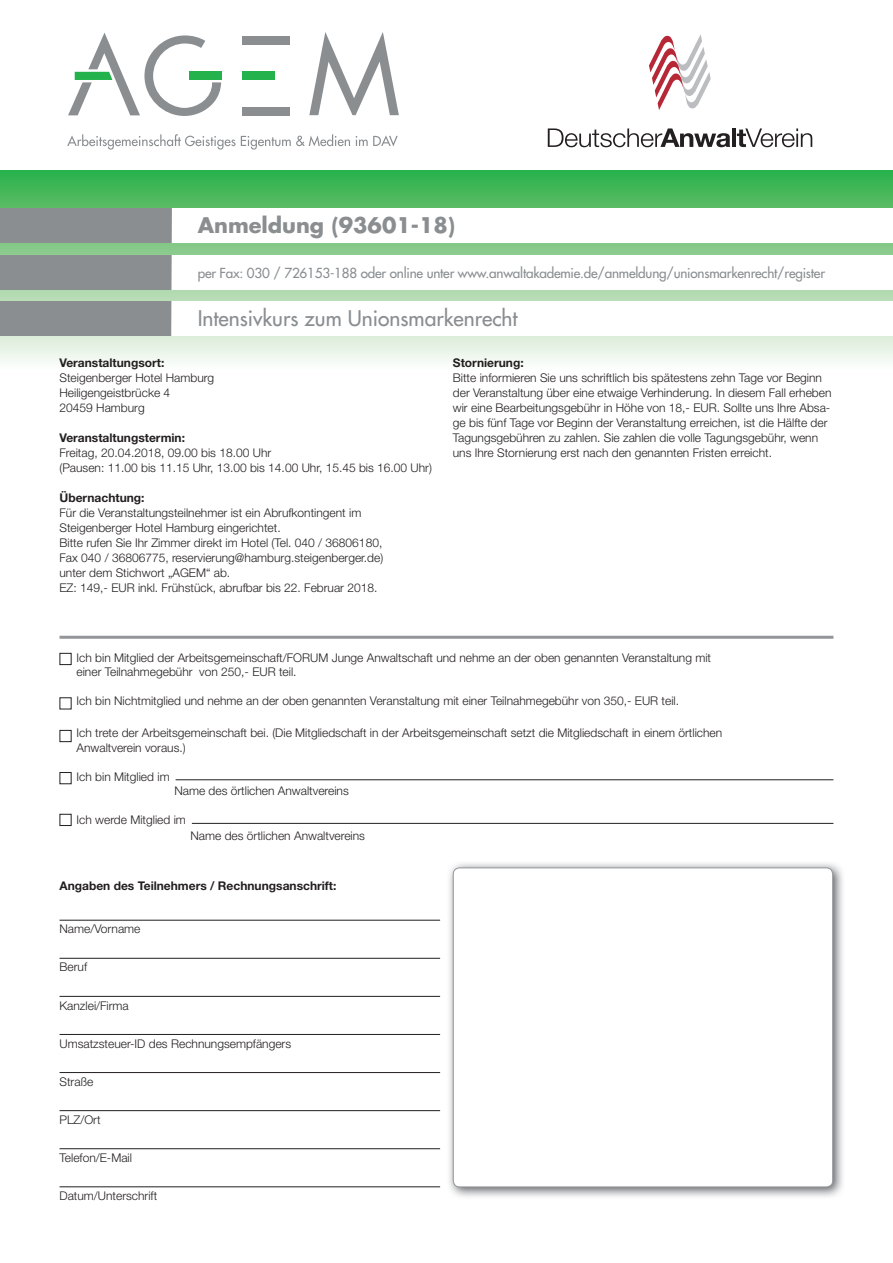
<style>
.page{position:relative;width:893px;height:1263px;background:#fff}
.page>*{position:absolute;margin:0;border:0;box-sizing:border-box;transform-origin:0 0}
.t1{font:21px "Futura";color:#8a8e91}
.t2{font:700 21px "Futura";color:#8a8e91}
.t3{font:13.5px "Futura";letter-spacing:-.015em;color:#8a8e91}
.t4{font:300 12px/15px "Helvetica Neue";color:#231f20}
.t5{font:700 12px "Helvetica Neue";color:#231f20}
</style>
<div class="page">
<svg style="left:0;top:170px;width:893px;height:192px;background:#8ed097"></svg>
<div style="left:0;top:208px;width:170px;height:34px;background:#8a8e91"></div>
<div style="left:172px;top:208px;width:721px;height:34px;background:#fff"></div>
<div style="left:172px;top:255px;width:721px;height:34px;background:#fff"></div>
<div style="left:172px;top:302px;width:721px;height:34px;background:#fff"></div>
<div style="left:0;top:255px;width:170px;height:34px;background:#8a8e91"></div>
<div style="left:0;top:302px;width:170px;height:34px;background:#8a8e91"></div>
<img style="left:449px;top:863px;width:394px;height:334px">
<div style="left:453px;top:868px;width:380px;height:319px;background:#fff;border-radius:6px"></div>
<div style="left:453px;top:867px;width:380px;height:320px;border:1px solid #939598;border-radius:6px"></div>
<hr style="left:60px;top:920px;width:380px;height:1px;background:#231f20">
<hr style="left:60px;top:958px;width:380px;height:1px;background:#231f20">
<hr style="left:60px;top:996px;width:380px;height:1px;background:#231f20">
<hr style="left:60px;top:1034px;width:380px;height:1px;background:#231f20">
<hr style="left:60px;top:1072px;width:380px;height:1px;background:#231f20">
<hr style="left:60px;top:1110px;width:380px;height:1px;background:#231f20">
<hr style="left:60px;top:1148px;width:380px;height:1px;background:#231f20">
<hr style="left:60px;top:1186px;width:380px;height:1px;background:#231f20">
<div style="left:60px;top:653px;width:12px;height:12px;border:1px solid #231f20"></div>
<div style="left:60px;top:730px;width:12px;height:12px;border:1px solid #231f20"></div>
<div style="left:60px;top:772px;width:12px;height:12px;border:1px solid #231f20"></div>
<div style="left:60px;top:814px;width:12px;height:12px;border:1px solid #231f20"></div>
<hr style="left:60px;top:636px;width:773px;height:3px;background:#939598">
<hr style="left:192px;top:823px;width:641px;height:1px;background:#231f20">
<hr style="left:176px;top:779px;width:657px;height:1px;background:#231f20">
<svg style="left:548px;top:128px;width:182px;height:19px"></svg>
<hr style="left:732px;top:128px;width:4px;height:19px;background:#231f20">
<svg style="left:737px;top:128px;width:75px;height:19px"></svg>
<svg style="left:649px;top:34px;width:62px;height:76px"></svg>
<svg style="left:67px;top:134px;width:283px;height:16px"></svg>
<svg style="left:356px;top:135px;width:42px;height:12px"></svg>
<div style="left:242px;top:107px;width:48px;height:8px;background:#8a8e91"></div>
<div style="left:242px;top:72px;width:33px;height:8px;background:#23b24b"></div>
<svg style="left:309px;top:32px;width:90px;height:83px"></svg>
<div style="left:242px;top:36px;width:48px;height:9px;background:#8a8e91"></div>
<svg style="left:68px;top:33px;width:153px;height:83px"></svg>
<div style="left:189px;top:72px;width:33px;height:8px;background:#23b24b"></div>
<h1 class="t2" style="left:198px;top:210px;width:259px">Anmeldung (93601-18)</h1>
<p class="t3" style="left:198px;top:264px;width:629px">per Fax: 030 / 726153-188 oder online unter www.anwaltakademie.de/anmeldung/unionsmarkenrecht/register</p>
<h1 class="t1" style="left:198px;top:305px;width:321px">Intensivkurs zum Unionsmarkenrecht</h1>
<p class="t5" style="left:60px;top:355px;width:106px">Veranstaltungsort:</p>
<p class="t4" style="left:60px;top:370px;width:156px">Steigenberger Hotel Hamburg<br>Heiligengeistbrücke 4<br>20459 Hamburg</p>
<p class="t5" style="left:60px;top:430px;width:127px">Veranstaltungstermin:</p>
<p class="t4" style="left:60px;top:445px;width:374px">Freitag, 20.04.2018, 09.00 bis 18.00 Uhr<br>(Pausen: 11.00 bis 11.15 Uhr, 13.00 bis 14.00 Uhr, 15.45 bis 16.00 Uhr)</p>
<p class="t5" style="left:60px;top:490px;width:87px">Übernachtung:</p>
<p class="t4" style="left:60px;top:505px;width:325px">Für die Veranstaltungsteilnehmer ist ein Abrufkontingent im Steigenberger Hotel Hamburg eingerichtet.<br>Bitte rufen Sie Ihr Zimmer direkt im Hotel (Tel. 040 / 36806180, Fax 040 / 36806775, reservierung@hamburg.steigenberger.de) unter dem Stichwort „AGEM“ ab.<br>EZ: 149,- EUR inkl. Frühstück, abrufbar bis 22. Februar 2018.</p>
<p class="t5" style="left:453px;top:355px;width:72px">Stornierung:</p>
<p class="t4" style="left:453px;top:370px;width:380px">Bitte informieren Sie uns schriftlich bis spätestens zehn Tage vor Beginn der Veranstaltung über eine etwaige Verhinderung. In diesem Fall erheben wir eine Bearbeitungsgebühr in Höhe von 18,- EUR. Sollte uns Ihre Absa&shy;ge bis fünf Tage vor Beginn der Veranstaltung erreichen, ist die Hälfte der Tagungsgebühren zu zahlen. Sie zahlen die volle Tagungsgebühr, wenn uns Ihre Stornierung erst nach den genannten Fristen erreicht.</p>
<p class="t4" style="left:77px;top:650px;width:636px;line-height:14.4px">Ich bin Mitglied der Arbeitsgemeinschaft/FORUM Junge Anwaltschaft und nehme an der oben genannten Veranstaltung mit einer Teilnahmegebühr von 250,- EUR teil.</p>
<p class="t4" style="left:77px;top:693px;width:604px">Ich bin Nichtmitglied und nehme an der oben genannten Veranstaltung mit einer Teilnahmegebühr von 350,- EUR teil.</p>
<p class="t4" style="left:77px;top:726px;width:647px;line-height:14.4px">Ich trete der Arbeitsgemeinschaft bei. (Die Mitgliedschaft in der Arbeitsgemeinschaft setzt die Mitgliedschaft in einem örtlichen<br>Anwaltverein voraus.)</p>
<p class="t4" style="left:77px;top:768px;width:95px">Ich bin Mitglied im</p>
<p class="t4" style="left:174px;top:783px;width:176px">Name des örtlichen Anwaltvereins</p>
<p class="t4" style="left:77px;top:812px;width:111px">Ich werde Mitglied im</p>
<p class="t4" style="left:190px;top:828px;width:176px">Name des örtlichen Anwaltvereins</p>
<p class="t5" style="left:60px;top:878px;width:278px">Angaben des Teilnehmers / Rechnungsanschrift:</p>
<p class="t4" style="left:60px;top:921px;width:82px">Name/Vorname</p>
<p class="t4" style="left:60px;top:959px;width:29px">Beruf</p>
<p class="t4" style="left:60px;top:997px;width:71px">Kanzlei/Firma</p>
<p class="t4" style="left:60px;top:1035px;width:233px">Umsatzsteuer-ID des Rechnungsempfängers</p>
<p class="t4" style="left:60px;top:1074px;width:35px">Straße</p>
<p class="t4" style="left:60px;top:1112px;width:43px">PLZ/Ort</p>
<p class="t4" style="left:60px;top:1150px;width:74px">Telefon/E-Mail</p>
<p class="t4" style="left:60px;top:1188px;width:99px">Datum/Unterschrift</p>
</div>
